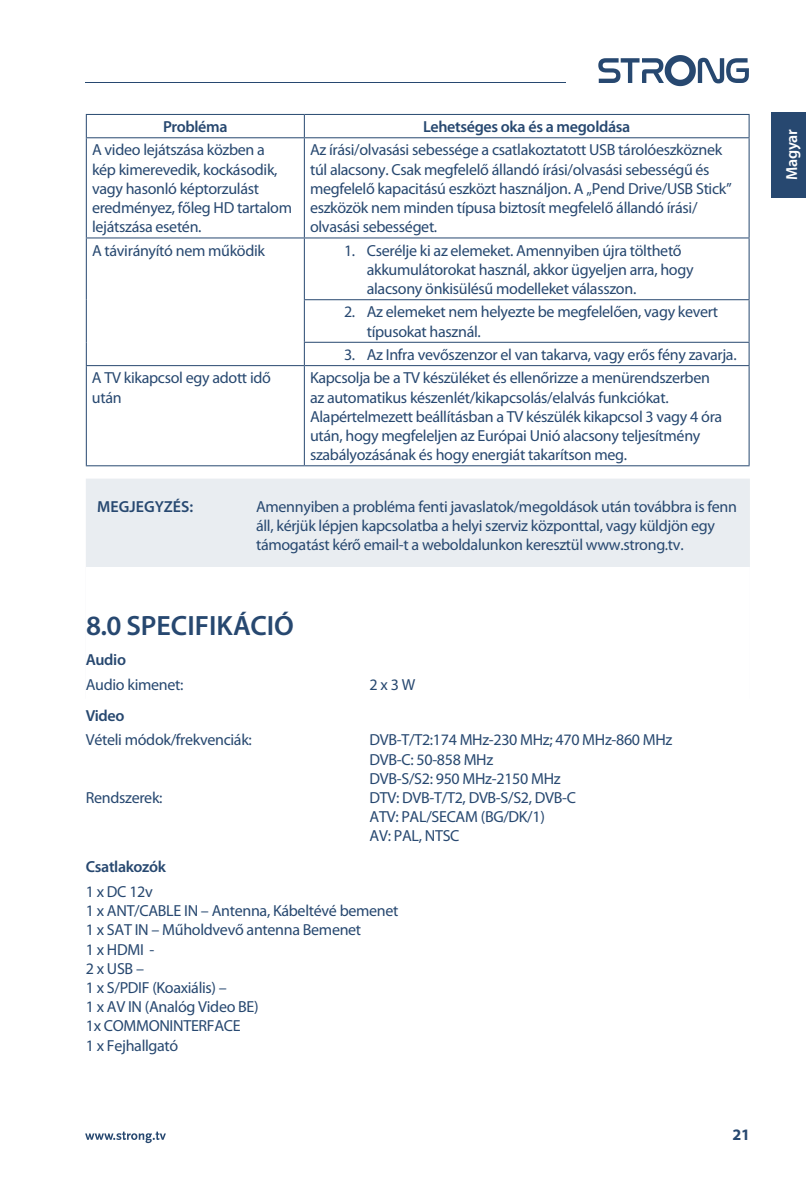
<style>
.page{position:relative;width:806px;height:1191px;background:#fff}
.page>*{position:absolute;margin:0;border:0;box-sizing:border-box;transform-origin:0 0}
.t1{font:600 28px "Myriad Pro";color:#274870}
.t2{font:16px/19.2px "Myriad Pro";letter-spacing:-.02em;color:#274870}
.t3{font:600 16px "Myriad Pro";letter-spacing:-.02em;color:#274870}
.t4{font:600 16px "Myriad Pro";color:#274870}
.t5{font:600 16px "Myriad Pro";letter-spacing:-.02em;color:#fff}
.t6{font:700 16px "Myriad Pro";color:#274870}
</style>
<div class="page">
<div style="left:86px;top:478px;width:663px;height:220px;background:#e9edf1"></div>
<div style="left:86px;top:567px;width:663px;height:180px;background:#fff"></div>
<hr style="left:86px;top:114px;width:218px;height:1px;background:#274870">
<svg style="left:86px;top:115px;width:1px;height:22px"></svg>
<hr style="left:304px;top:114px;width:445px;height:1px;background:#274870">
<svg style="left:303px;top:115px;width:1px;height:22px"></svg>
<svg style="left:748px;top:115px;width:1px;height:22px"></svg>
<hr style="left:86px;top:137px;width:218px;height:1px;background:#274870">
<hr style="left:304px;top:137px;width:445px;height:1px;background:#274870">
<hr style="left:86px;top:138px;width:1px;height:99px;background:#274870">
<hr style="left:303px;top:138px;width:1px;height:99px;background:#274870">
<hr style="left:748px;top:138px;width:1px;height:99px;background:#274870">
<hr style="left:86px;top:237px;width:218px;height:1px;background:#274870">
<hr style="left:86px;top:238px;width:1px;height:62px;background:#274870">
<hr style="left:86px;top:300px;width:1px;height:42px;background:#274870">
<svg style="left:86px;top:342px;width:1px;height:23px"></svg>
<hr style="left:304px;top:237px;width:445px;height:1px;background:#274870">
<hr style="left:303px;top:238px;width:1px;height:61px;background:#274870">
<hr style="left:748px;top:238px;width:1px;height:61px;background:#274870">
<hr style="left:303px;top:299px;width:446px;height:1px;background:#274870">
<hr style="left:303px;top:300px;width:1px;height:42px;background:#274870">
<hr style="left:748px;top:300px;width:1px;height:42px;background:#274870">
<hr style="left:303px;top:342px;width:446px;height:1px;background:#274870">
<svg style="left:303px;top:343px;width:1px;height:22px"></svg>
<svg style="left:748px;top:343px;width:1px;height:22px"></svg>
<hr style="left:86px;top:365px;width:218px;height:1px;background:#274870">
<hr style="left:86px;top:366px;width:1px;height:99px;background:#274870">
<hr style="left:304px;top:365px;width:445px;height:1px;background:#274870">
<hr style="left:303px;top:366px;width:1px;height:99px;background:#274870">
<hr style="left:748px;top:366px;width:1px;height:99px;background:#274870">
<hr style="left:86px;top:465px;width:218px;height:1px;background:#274870">
<hr style="left:304px;top:465px;width:445px;height:1px;background:#274870">
<svg style="left:85px;top:1131px;width:81px;height:12px"></svg>
<hr style="left:85px;top:82px;width:480px;height:1px;background:#274870">
<svg style="left:598px;top:55px;width:150px;height:31px"></svg>
<div style="left:771px;top:112px;width:34px;height:85px;background:#274870"></div>
<p class="t3" style="left:163px;top:117px;width:66px">Probléma</p>
<p class="t3" style="left:423px;top:117px;width:209px">Lehetséges oka és a megoldása</p>
<p class="t2" style="left:92px;top:141px;width:201px">A video lejátszása közben a kép kimerevedik, kockásodik, vagy hasonló képtorzulást eredményez, főleg HD tartalom lejátszása esetén.</p>
<p class="t2" style="left:310px;top:141px;width:423px">Az írási/olvasási sebessége a csatlakoztatott USB tárolóeszköznek túl alacsony. Csak megfelelő állandó írási/olvasási sebességű és megfelelő kapacitású eszközt használjon. A „Pend Drive/USB Stick” eszközök nem minden típusa biztosít megfelelő állandó írási/ olvasási sebességet.</p>
<p class="t2" style="left:92px;top:241px;width:174px">A távirányító nem működik</p>
<p class="t2" style="left:366px;top:241px;width:328px;text-indent:-23px">1. Cserélje ki az elemeket. Amennyiben újra tölthető akkumulátorokat használ, akkor ügyeljen arra, hogy alacsony önkisülésű modelleket válasszon.</p>
<p class="t2" style="left:366px;top:303px;width:352px;text-indent:-23px">2. Az elemeket nem helyezte be megfelelően, vagy kevert típusokat használ.</p>
<p class="t2" style="left:344px;top:345px;width:394px">3. Az Infra vevőszenzor el van takarva, vagy erős fény zavarja.</p>
<p class="t2" style="left:92px;top:369px;width:180px">A TV kikapcsol egy adott idő után</p>
<p class="t2" style="left:310px;top:369px;width:413px">Kapcsolja be a TV készüléket és ellenőrizze a menürendszerben az automatikus készenlét/kikapcsolás/elalvás funkciókat.<br>Alapértelmezett beállításban a TV készülék kikapcsol 3 vagy 4 óra után, hogy megfeleljen az Európai Unió alacsony teljesítmény szabályozásának és hogy energiát takarítson meg.</p>
<p class="t4" style="left:97px;top:496px;width:97px">MEGJEGYZÉS:</p>
<p class="t2" style="left:256px;top:497px;width:482px">Amennyiben a probléma fenti javaslatok/megoldások után továbbra is fenn áll, kérjük lépjen kapcsolatba a helyi szerviz központtal, vagy küldjön egy támogatást kérő email-t a weboldalunkon keresztül www.strong.tv.</p>
<h1 class="t1" style="left:86px;top:607px;width:209px">8.0 SPECIFIKÁCIÓ</h1>
<p class="t3" style="left:86px;top:649px;width:42px">Audio</p>
<p class="t2" style="left:86px;top:675px;width:99px">Audio kimenet:</p>
<p class="t2" style="left:369px;top:675px;width:47px">2 x 3 W</p>
<p class="t3" style="left:86px;top:705px;width:40px">Video</p>
<p class="t2" style="left:86px;top:731px;width:167px">Vételi módok/frekvenciák:</p>
<p class="t2" style="left:369px;top:731px;width:304px">DVB-T/T2:174 MHz-230 MHz; 470 MHz-860 MHz<br>DVB-C: 50-858 MHz<br>DVB-S/S2: 950 MHz-2150 MHz</p>
<p class="t2" style="left:86px;top:788px;width:78px">Rendszerek:</p>
<p class="t2" style="left:369px;top:788px;width:208px">DTV: DVB-T/T2, DVB-S/S2, DVB-C<br>ATV: PAL/SECAM (BG/DK/1)<br>AV: PAL, NTSC</p>
<p class="t3" style="left:86px;top:856px;width:81px">Csatlakozók</p>
<p class="t2" style="left:86px;top:882px;width:314px">1 x DC 12v<br>1 x ANT/CABLE IN – Antenna, Kábeltévé bemenet<br>1 x SAT IN – Műholdvevő antenna Bemenet<br>1 x HDMI -<br>2 x USB –<br>1 x S/PDIF (Koaxiális) –<br>1 x AV IN (Analóg Video BE)<br>1x COMMONINTERFACE<br>1 x Fejhallgató</p>
<p class="t6" style="left:732px;top:1125px;width:19px">21</p>
<p class="t5" style="left:781px;top:180px;width:52px;rotate:-90deg">Magyar</p>
</div>
